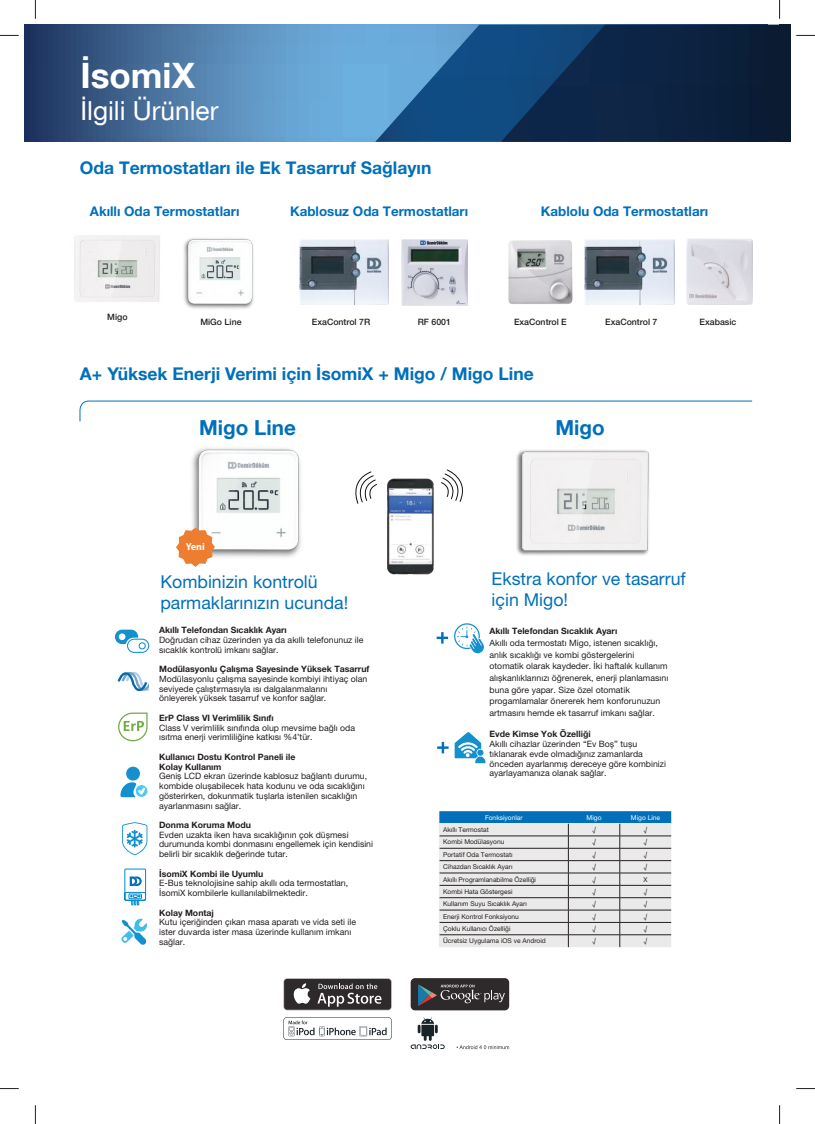
<style>
.page{position:relative;width:815px;height:1124px;background:#fff}
.page>*{position:absolute;margin:0;border:0;box-sizing:border-box;transform-origin:0 0}
.t1{font:700 35px "Helvetica Neue LT Com";color:#fff}
.t2{font:26.25px "Helvetica Neue LT Com";color:#fff}
.t3{font:700 20.62px "Helvetica Neue LT Com";color:#0070ba}
.t4{font:17.75px/20.4px "Helvetica Neue LT Pro";color:#0070ba}
.t5{font:700 17.5px "Helvetica Neue LT Com";color:#0070ba}
.t6{font:700 17.5px "Helvetica Neue LT Pro";color:#0070ba}
.t7{font:700 13.38px "Helvetica Neue LT Pro";color:#0070ba}
.t8{font:700 10.12px "Myriad Pro";color:#fff}
.t9{font:8.75px/9.8px "Helvetica Neue LT Pro";color:#241f1f}
.t10{font:700 8.75px/9.8px "Helvetica Neue LT Pro";color:#241f1f}
.t11{font:500 8.75px "Helvetica Neue LT Pro";color:#241f1f}
.t12{font:6.62px "Helvetica Neue LT Pro";color:#241f1f}
.t13{font:6.62px "Helvetica Neue LT Pro";color:#fff}
</style>
<div class="page">
<svg style="left:25px;top:25px;width:350px;height:117px;background:#4d7ba7"></svg>
<svg style="left:375px;top:25px;width:126px;height:117px;background:#3674a8"></svg>
<svg style="left:501px;top:25px;width:278px;height:117px;background:#0c2a4c"></svg>
<div style="left:779px;top:25px;width:11px;height:117px;background:#0a1b32"></div>
<img style="left:401px;top:239px;width:67px;height:67px">
<img style="left:299px;top:239px;width:89px;height:66px">
<img style="left:74px;top:235px;width:86px;height:67px">
<img style="left:687px;top:238px;width:65px;height:66px">
<img style="left:585px;top:239px;width:89px;height:66px">
<img style="left:508px;top:240px;width:65px;height:64px">
<img style="left:183px;top:238px;width:71px;height:71px">
<img style="left:516px;top:450px;width:133px;height:106px">
<svg style="left:79px;top:400px;width:674px;height:22px"></svg>
<svg style="left:439px;top:811px;width:232px;height:135px;background:#c7d0d6"></svg>
<svg style="left:411px;top:1017px;width:34px;height:31px"></svg>
<svg style="left:457px;top:1045px;width:52px;height:3px"></svg>
<div style="left:411px;top:977px;width:98px;height:33px;background:#2e292a;border-radius:4px"></div>
<img style="left:418px;top:984px;width:11px;height:21px">
<svg style="left:429px;top:984px;width:76px;height:19px"></svg>
<div style="left:283px;top:978px;width:109px;height:32px;background:#8a888a;border-radius:4px"></div>
<div style="left:284px;top:978px;width:107px;height:31px;background:#2e292a;border-radius:3px"></div>
<svg style="left:293px;top:983px;width:17px;height:20px"></svg>
<svg style="left:317px;top:983px;width:64px;height:23px"></svg>
<svg style="left:283px;top:1017px;width:109px;height:22px"></svg>
<svg style="left:454px;top:623px;width:30px;height:30px"></svg>
<svg style="left:437px;top:632px;width:11px;height:11px"></svg>
<svg style="left:115px;top:629px;width:34px;height:23px"></svg>
<svg style="left:122px;top:822px;width:25px;height:33px"></svg>
<div style="left:126px;top:766px;width:14px;height:14px;background:#1490cf;border-radius:50%"></div>
<svg style="left:120px;top:782px;width:27px;height:15px"></svg>
<svg style="left:121px;top:918px;width:26px;height:26px"></svg>
<svg style="left:118px;top:712px;width:30px;height:29px"></svg>
<svg style="left:124px;top:868px;width:22px;height:37px"></svg>
<svg style="left:117px;top:672px;width:31px;height:20px"></svg>
<svg style="left:455px;top:732px;width:30px;height:31px"></svg>
<svg style="left:437px;top:741px;width:12px;height:12px"></svg>
<img style="left:387px;top:478px;width:47px;height:97px">
<img style="left:192px;top:448px;width:109px;height:110px">
<svg style="left:176px;top:527px;width:39px;height:40px"></svg>
<svg style="left:355px;top:472px;width:22px;height:31px"></svg>
<svg style="left:441px;top:470px;width:22px;height:31px"></svg>
<svg style="left:0;top:35px;width:19px;height:1px"></svg>
<svg style="left:796px;top:35px;width:19px;height:1px"></svg>
<svg style="left:0;top:1088px;width:19px;height:1px"></svg>
<svg style="left:796px;top:1088px;width:19px;height:1px"></svg>
<svg style="left:35px;top:0;width:1px;height:19px"></svg>
<svg style="left:35px;top:1105px;width:1px;height:18px"></svg>
<svg style="left:779px;top:0;width:1px;height:19px"></svg>
<svg style="left:779px;top:1105px;width:1px;height:18px"></svg>
<h1 class="t1" style="left:80px;top:53px;width:116px">İsomiX</h1>
<h2 class="t2" style="left:80px;top:95px;width:140px">İlgili Ürünler</h2>
<h3 class="t6" style="left:80px;top:157px;width:353px">Oda Termostatları ile Ek Tasarruf Sağlayın</h3>
<h3 class="t7" style="left:90px;top:203px;width:151px">Akıllı Oda Termostatları</h3>
<h3 class="t7" style="left:290px;top:203px;width:180px">Kablosuz Oda Termostatları</h3>
<h3 class="t7" style="left:541px;top:203px;width:169px">Kablolu Oda Termostatları</h3>
<p class="t11" style="left:107px;top:311px;width:22px">Migo</p>
<p class="t11" style="left:312px;top:316px;width:60px">ExaControl 7R</p>
<p class="t11" style="left:418px;top:316px;width:35px">RF 6001</p>
<p class="t11" style="left:200px;top:316px;width:43px">MiGo Line</p>
<p class="t11" style="left:514px;top:316px;width:54px">ExaControl E</p>
<p class="t11" style="left:605px;top:316px;width:54px">ExaControl 7</p>
<p class="t11" style="left:699px;top:316px;width:38px">Exabasic</p>
<h3 class="t5" style="left:80px;top:363px;width:455px">A+ Yüksek Enerji Verimi için İsomiX + Migo / Migo Line</h3>
<h3 class="t3" style="left:199px;top:414px;width:98px">Migo Line</h3>
<h3 class="t3" style="left:555px;top:414px;width:51px">Migo</h3>
<p class="t8" style="left:186px;top:540px;width:20px">Yeni</p>
<h3 class="t4" style="left:160px;top:571px;width:189px">Kombinizin kontrolü parmaklarınızın ucunda!</h3>
<h3 class="t4" style="left:492px;top:568px;width:196px">Ekstra konfor ve tasarruf için Migo!</h3>
<p class="t10" style="left:489px;top:626px;width:129px">Akıllı Telefondan Sıcaklık Ayarı</p>
<p class="t9" style="left:489px;top:637px;width:180px;line-height:11.6px">Akıllı oda termostatı Migo, istenen sıcaklığı, anlık sıcaklığı ve kombi göstergelerini otomatik olarak kaydeder. İki haftalık kullanım alışkanlıklarınızı öğrenerek, enerji planlamasını buna göre yapar. Size özel otomatik progamlamalar önererek hem konforunuzun artmasını hemde ek tasarruf imkanı sağlar.</p>
<p class="t10" style="left:489px;top:729px;width:103px">Evde Kimse Yok Özelliği</p>
<p class="t9" style="left:489px;top:739px;width:178px">Akıllı cihazlar üzerinden “Ev Boş” tuşu tıklanarak evde olmadığınız zamanlarda önceden ayarlanmış dereceye göre kombinizi ayarlayamanıza olanak sağlar.</p>
<p class="t10" style="left:159px;top:625px;width:129px">Akıllı Telefondan Sıcaklık Ayarı</p>
<p class="t9" style="left:159px;top:635px;width:206px">Doğrudan cihaz üzerinden ya da akıllı telefonunuz ile sıcaklık kontrolü imkanı sağlar.</p>
<p class="t10" style="left:159px;top:664px;width:212px">Modülasyonlu Çalışma Sayesinde Yüksek Tasarruf</p>
<p class="t9" style="left:159px;top:673px;width:210px">Modülasyonlu çalışma sayesinde kombiyi ihtiyaç olan seviyede çalıştırmasıyla ısı dalgalanmalarını<br>önleyerek yüksek tasarruf ve konfor sağlar.</p>
<p class="t10" style="left:159px;top:712px;width:116px">ErP Class VI Verimlilik Sınıfı</p>
<p class="t9" style="left:159px;top:722px;width:197px">Class V verimlilik sınıfında olup mevsime bağlı oda ısıtma enerji verimliliğine katkısı %4’tür.</p>
<p class="t10" style="left:159px;top:751px;width:138px">Kullanıcı Dostu Kontrol Paneli ile<br>Kolay Kullanım</p>
<p class="t9" style="left:159px;top:771px;width:210px">Geniş LCD ekran üzerinde kablosuz bağlantı durumu, kombide oluşabilecek hata kodunu ve oda sıcaklığını gösterirken, dokunmatik tuşlarla istenilen sıcaklığın ayarlanmasını sağlar.</p>
<p class="t10" style="left:159px;top:819px;width:93px">Donma Koruma Modu</p>
<p class="t9" style="left:159px;top:829px;width:215px">Evden uzakta iken hava sıcaklığının çok düşmesi durumunda kombi donmasını engellemek için kendisini belirli bir sıcaklık değerinde tutar.</p>
<p class="t10" style="left:159px;top:868px;width:106px">İsomiX Kombi ile Uyumlu</p>
<p class="t9" style="left:159px;top:878px;width:191px">E-Bus teknolojisine sahip akıllı oda termostatları,<br>İsomiX kombilerle kullanılabilmektedir.</p>
<p class="t10" style="left:159px;top:907px;width:56px">Kolay Montaj</p>
<p class="t9" style="left:159px;top:916px;width:199px">Kutu içeriğinden çıkan masa aparatı ve vida seti ile ister duvarda ister masa üzerinde kullanım imkanı sağlar.</p>
<p class="t13" style="left:485px;top:813px;width:39px">Fonksiyonlar</p>
<p class="t13" style="left:587px;top:813px;width:16px">Migo</p>
<p class="t13" style="left:631px;top:813px;width:31px">Migo Line</p>
<p class="t12" style="left:443px;top:825px;width:47px">Akıllı Termostat</p>
<p class="t12" style="left:592px;top:825px;width:5px">√</p>
<p class="t12" style="left:644px;top:825px;width:5px">√</p>
<p class="t12" style="left:443px;top:838px;width:63px">Kombi Modülasyonu</p>
<p class="t12" style="left:592px;top:838px;width:5px">√</p>
<p class="t12" style="left:644px;top:838px;width:5px">√</p>
<p class="t12" style="left:443px;top:850px;width:71px">Portatif Oda Termostatı</p>
<p class="t12" style="left:592px;top:850px;width:5px">√</p>
<p class="t12" style="left:644px;top:850px;width:5px">√</p>
<p class="t12" style="left:443px;top:862px;width:71px">Cihazdan Sıcaklık Ayarı</p>
<p class="t12" style="left:592px;top:862px;width:5px">√</p>
<p class="t12" style="left:644px;top:862px;width:5px">√</p>
<p class="t12" style="left:443px;top:875px;width:94px">Akıllı Programlanabilme Özelliği</p>
<p class="t12" style="left:592px;top:875px;width:5px">√</p>
<p class="t12" style="left:643px;top:875px;width:6px">X</p>
<p class="t12" style="left:443px;top:887px;width:71px">Kombi Hata Göstergesi</p>
<p class="t12" style="left:592px;top:887px;width:5px">√</p>
<p class="t12" style="left:644px;top:887px;width:5px">√</p>
<p class="t12" style="left:443px;top:899px;width:85px">Kullanım Suyu Sıcaklık Ayarı</p>
<p class="t12" style="left:592px;top:899px;width:5px">√</p>
<p class="t12" style="left:644px;top:899px;width:5px">√</p>
<p class="t12" style="left:443px;top:912px;width:77px">Enerji Kontrol Fonksiyonu</p>
<p class="t12" style="left:592px;top:912px;width:5px">√</p>
<p class="t12" style="left:644px;top:912px;width:5px">√</p>
<p class="t12" style="left:443px;top:924px;width:69px">Çoklu Kullanıcı Özelliği</p>
<p class="t12" style="left:592px;top:924px;width:5px">√</p>
<p class="t12" style="left:644px;top:924px;width:5px">√</p>
<p class="t12" style="left:443px;top:936px;width:104px">Ücretsiz Uygulama iOS ve Android</p>
<p class="t12" style="left:592px;top:936px;width:5px">√</p>
<p class="t12" style="left:644px;top:936px;width:5px">√</p>
</div>
